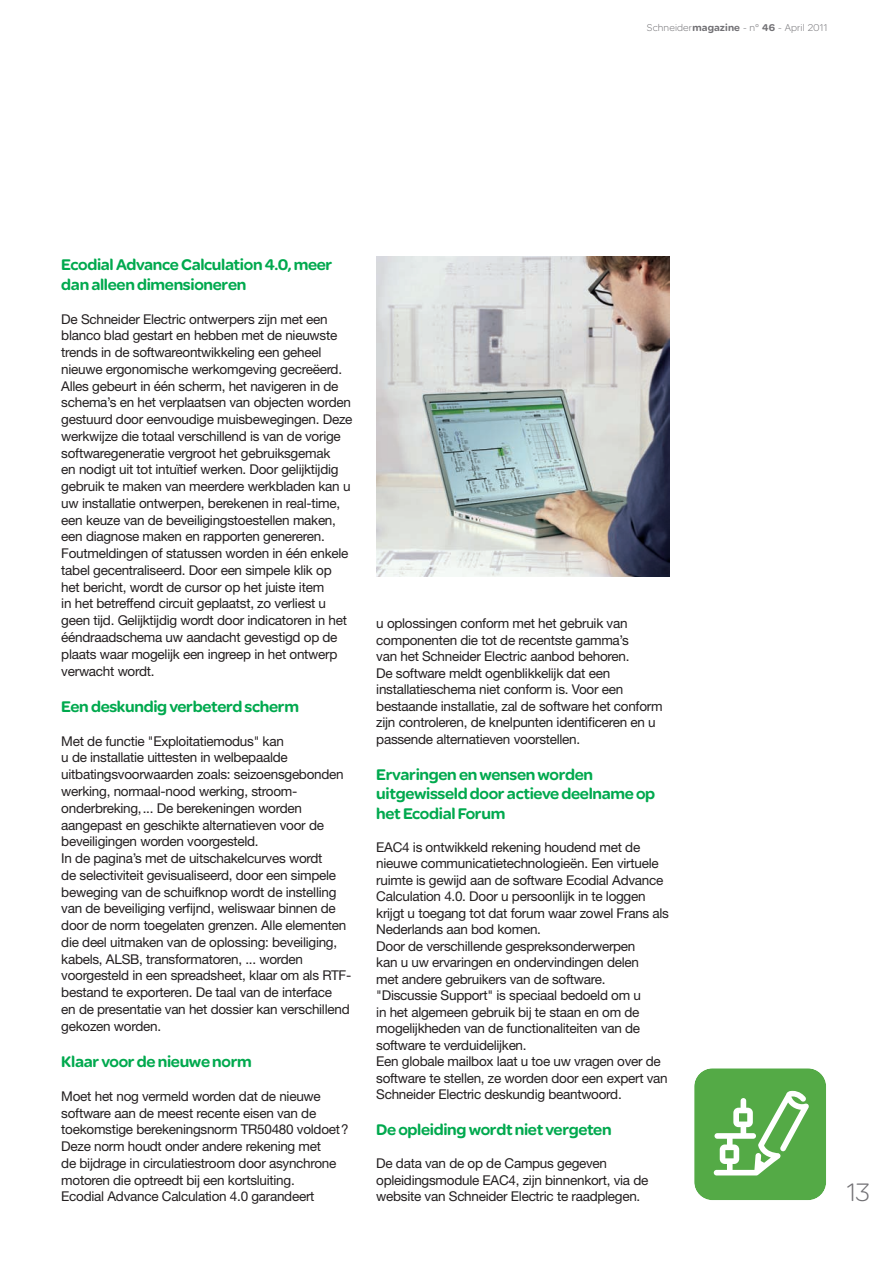
<style>
.page{position:relative;width:893px;height:1267px;background:#fff}
.page>*{position:absolute;margin:0;border:0;box-sizing:border-box;transform-origin:0 0}
.t1{font:300 27px "SE Optimist";color:#717074}
.t2{font:900 16.5px/19.5px "SE Optimist";letter-spacing:-.02em;color:#00a94e}
.t3{font:13.5px/16.8px "Helvetica Neue LT Std";letter-spacing:-.02em;color:#231f20}
.t4{font:300 10.5px "SE Optimist";letter-spacing:.01em;color:#717074}
.s1{font-weight:900}
</style>
<div class="page">
<img style="left:376px;top:257px;width:293px;height:319px">
<svg style="left:694px;top:1068px;width:132px;height:132px;background:#6fb764"></svg>
<p class="t4" style="left:646px;top:21px;width:182px">Schneider<span class="s1">magazine</span> - n° <span class="s1">46</span> - April 2011</p>
<p class="t2" style="left:61px;top:254px;width:272px">Ecodial Advance Calculation 4.0, meer dan alleen dimensioneren</p>
<p class="t3" style="left:61px;top:310px;width:292px">De Schneider Electric ontwerpers zijn met een blanco blad gestart en hebben met de nieuwste trends in de softwareontwikkeling een geheel nieuwe ergonomische werkomgeving gecreëerd.<br>Alles gebeurt in één scherm, het navigeren in de schema’s en het verplaatsen van objecten worden gestuurd door eenvoudige muisbewegingen. Deze werkwijze die totaal verschillend is van de vorige softwaregeneratie vergroot het gebruiksgemak<br>en nodigt uit tot intuïtief werken. Door gelijktijdig gebruik te maken van meerdere werkbladen kan u uw installatie ontwerpen, berekenen in real-time, een keuze van de beveiligingstoestellen maken, een diagnose maken en rapporten genereren.<br>Foutmeldingen of statussen worden in één enkele tabel gecentraliseerd. Door een simpele klik op het bericht, wordt de cursor op het juiste item<br>in het betreffend circuit geplaatst, zo verliest u geen tijd. Gelijktijdig wordt door indicatoren in het ééndraadschema uw aandacht gevestigd op de plaats waar mogelijk een ingreep in het ontwerp verwacht wordt.</p>
<p class="t2" style="left:61px;top:696px;width:239px">Een deskundig verbeterd scherm</p>
<p class="t3" style="left:61px;top:732px;width:291px">Met de functie "Exploitatiemodus" kan<br>u de installatie uittesten in welbepaalde uitbatingsvoorwaarden zoals: seizoensgebonden werking, normaal-nood werking, stroom&shy;onderbreking,... De berekeningen worden aangepast en geschikte alternatieven voor de beveiligingen worden voorgesteld.<br>In de pagina’s met de uitschakelcurves wordt<br>de selectiviteit gevisualiseerd, door een simpele beweging van de schuifknop wordt de instelling van de beveiliging verfijnd, weliswaar binnen de door de norm toegelaten grenzen. Alle elementen die deel uitmaken van de oplossing: beveiliging, kabels, ALSB, transformatoren, ... worden voorgesteld in een spreadsheet, klaar om als RTF&shy;bestand te exporteren. De taal van de interface<br>en de presentatie van het dossier kan verschillend gekozen worden.</p>
<p class="t2" style="left:61px;top:1051px;width:192px">Klaar voor de nieuwe norm</p>
<p class="t3" style="left:61px;top:1087px;width:289px">Moet het nog vermeld worden dat de nieuwe software aan de meest recente eisen van de toekomstige berekeningsnorm TR50480 voldoet?<br>Deze norm houdt onder andere rekening met<br>de bijdrage in circulatiestroom door asynchrone motoren die optreedt bij een kortsluiting.<br>Ecodial Advance Calculation 4.0 garandeert</p>
<p class="t3" style="left:376px;top:615px;width:288px">u oplossingen conform met het gebruik van componenten die tot de recentste gamma’s<br>van het Schneider Electric aanbod behoren.<br>De software meldt ogenblikkelijk dat een installatieschema niet conform is. Voor een bestaande installatie, zal de software het conform zijn controleren, de knelpunten identificeren en u passende alternatieven voorstellen.</p>
<p class="t2" style="left:376px;top:764px;width:280px">Ervaringen en wensen worden uitgewisseld door actieve deelname op het Ecodial Forum</p>
<p class="t3" style="left:376px;top:838px;width:294px">EAC4 is ontwikkeld rekening houdend met de nieuwe communicatietechnologieën. Een virtuele ruimte is gewijd aan de software Ecodial Advance Calculation 4.0. Door u persoonlijk in te loggen krijgt u toegang tot dat forum waar zowel Frans als Nederlands aan bod komen.<br>Door de verschillende gespreksonderwerpen<br>kan u uw ervaringen en ondervindingen delen<br>met andere gebruikers van de software. "Discussie Support" is speciaal bedoeld om u<br>in het algemeen gebruik bij te staan en om de mogelijkheden van de functionaliteiten van de software te verduidelijken.<br>Een globale mailbox laat u toe uw vragen over de software te stellen, ze worden door een expert van Schneider Electric deskundig beantwoord.</p>
<p class="t2" style="left:376px;top:1119px;width:237px">De opleiding wordt niet vergeten</p>
<p class="t3" style="left:376px;top:1155px;width:273px">De data van de op de Campus gegeven opleidingsmodule EAC4, zijn binnenkort, via de website van Schneider Electric te raadplegen.</p>
<h1 class="t1" style="left:846px;top:1174px;width:25px">13</h1>
</div>
